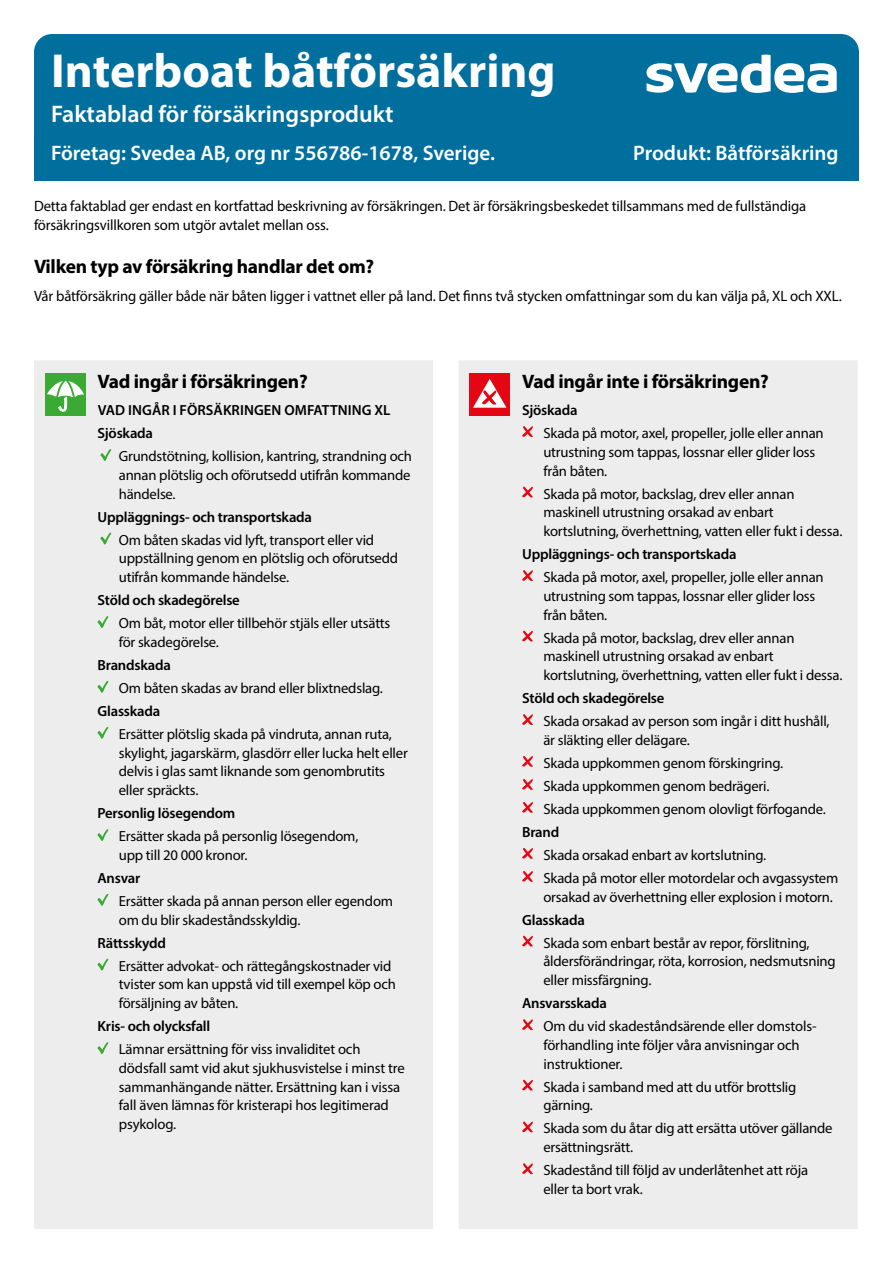
<style>
.page{position:relative;width:893px;height:1263px;background:#fff}
.page>*{position:absolute;margin:0;border:0;box-sizing:border-box;transform-origin:0 0}
.t1{font:700 48px "Myriad Pro";color:#fff}
.t2{font:600 24px "Myriad Pro";color:#fff}
.t3{font:600 21px "Myriad Pro";color:#fff}
.t4{font:700 19.5px "Myriad Pro";letter-spacing:-.015em;color:#000}
.t5{font:15px/19.5px "Myriad Pro";letter-spacing:-.01em;color:#000}
.t6{font:14.7px/18.8px "Myriad Pro";letter-spacing:-.015em;color:#000}
.t7{font:600 14.7px "Myriad Pro";letter-spacing:-.015em;color:#000}
.t8{font:600 14.7px/23px "Myriad Pro";letter-spacing:.005em;color:#000}
</style>
<div class="page">
<div style="left:34px;top:34px;width:825px;height:147px;background:#006f9e;border-radius:18px"></div>
<div style="left:34px;top:360px;width:824px;height:869px;background:#ededed"></div>
<div style="left:45px;top:373px;width:41px;height:43px;background:#3aaa35"></div>
<svg style="left:47px;top:376px;width:37px;height:36px"></svg>
<svg style="left:100px;top:449px;width:11px;height:12px"></svg>
<svg style="left:100px;top:533px;width:11px;height:11px"></svg>
<svg style="left:98px;top:616px;width:10px;height:12px"></svg>
<svg style="left:98px;top:681px;width:10px;height:12px"></svg>
<svg style="left:98px;top:727px;width:10px;height:12px"></svg>
<svg style="left:98px;top:829px;width:10px;height:12px"></svg>
<svg style="left:98px;top:894px;width:10px;height:12px"></svg>
<svg style="left:98px;top:959px;width:10px;height:11px"></svg>
<svg style="left:98px;top:1042px;width:10px;height:12px"></svg>
<div style="left:469px;top:373px;width:41px;height:43px;background:#e30613"></div>
<svg style="left:473px;top:379px;width:33px;height:29px"></svg>
<svg style="left:522px;top:426px;width:11px;height:11px"></svg>
<svg style="left:522px;top:487px;width:11px;height:10px"></svg>
<svg style="left:522px;top:570px;width:11px;height:11px"></svg>
<svg style="left:522px;top:631px;width:11px;height:10px"></svg>
<svg style="left:522px;top:714px;width:11px;height:11px"></svg>
<svg style="left:522px;top:756px;width:11px;height:11px"></svg>
<svg style="left:522px;top:779px;width:11px;height:11px"></svg>
<svg style="left:522px;top:802px;width:11px;height:11px"></svg>
<svg style="left:522px;top:848px;width:11px;height:11px"></svg>
<svg style="left:522px;top:871px;width:11px;height:11px"></svg>
<svg style="left:522px;top:936px;width:11px;height:10px"></svg>
<svg style="left:522px;top:1019px;width:11px;height:11px"></svg>
<svg style="left:522px;top:1080px;width:11px;height:10px"></svg>
<svg style="left:522px;top:1121px;width:11px;height:11px"></svg>
<svg style="left:522px;top:1163px;width:11px;height:11px"></svg>
<svg style="left:646px;top:55px;width:191px;height:38px"></svg>
<h1 class="t1" style="left:51px;top:40px;width:506px">Interboat båtförsäkring</h1>
<h2 class="t2" style="left:51px;top:99px;width:344px">Faktablad för försäkringsprodukt</h2>
<h3 class="t3" style="left:51px;top:140px;width:445px">Företag: Svedea AB, org nr 556786-1678, Sverige.</h3>
<h3 class="t3" style="left:633px;top:140px;width:207px">Produkt: Båtförsäkring</h3>
<p class="t5" style="left:34px;top:196px;width:774px">Detta faktablad ger endast en kortfattad beskrivning av försäkringen. Det är försäkringsbeskedet tillsammans med de fullständiga försäkringsvillkoren som utgör avtalet mellan oss.</p>
<h3 class="t4" style="left:34px;top:254px;width:342px">Vilken typ av försäkring handlar det om?</h3>
<p class="t5" style="left:34px;top:286px;width:809px">Vår båtförsäkring gäller både när båten ligger i vattnet eller på land. Det finns två stycken omfattningar som du kan välja på, XL och XXL.</p>
<h3 class="t4" style="left:98px;top:368px;width:212px">Vad ingår i försäkringen?</h3>
<p class="t8" style="left:98px;top:398px;width:294px">VAD INGÅR I FÖRSÄKRINGEN OMFATTNING XL<br>Sjöskada</p>
<p class="t6" style="left:119px;top:446px;width:295px;text-align:justify">Grundstötning, kollision, kantring, strandning och annan plötslig och oförutsedd utifrån kommande händelse.</p>
<p class="t7" style="left:98px;top:507px;width:216px">Uppläggnings- och transportskada</p>
<p class="t6" style="left:119px;top:530px;width:281px">Om båten skadas vid lyft, transport eller vid uppställning genom en plötslig och oförutsedd utifrån kommande händelse.</p>
<p class="t7" style="left:98px;top:591px;width:144px">Stöld och skadegörelse</p>
<p class="t6" style="left:119px;top:613px;width:273px">Om båt, motor eller tillbehör stjäls eller utsätts för skadegörelse.</p>
<p class="t7" style="left:98px;top:655px;width:75px">Brandskada</p>
<p class="t6" style="left:119px;top:678px;width:266px">Om båten skadas av brand eller blixtnedslag.</p>
<p class="t7" style="left:98px;top:701px;width:64px">Glasskada</p>
<p class="t6" style="left:119px;top:724px;width:290px">Ersätter plötslig skada på vindruta, annan ruta, skylight, jagarskärm, glasdörr eller lucka helt eller delvis i glas samt liknande som genombrutits eller spräckts.</p>
<p class="t7" style="left:98px;top:804px;width:139px">Personlig lösegendom</p>
<p class="t6" style="left:119px;top:826px;width:241px">Ersätter skada på personlig lösegendom, upp till 20 000 kronor.</p>
<p class="t7" style="left:98px;top:868px;width:44px">Ansvar</p>
<p class="t6" style="left:119px;top:891px;width:276px">Ersätter skada på annan person eller egendom om du blir skadeståndsskyldig.</p>
<p class="t7" style="left:98px;top:933px;width:70px">Rättsskydd</p>
<p class="t6" style="left:119px;top:956px;width:279px">Ersätter advokat- och rättegångskostnader vid tvister som kan uppstå vid till exempel köp och försäljning av båten.</p>
<p class="t7" style="left:98px;top:1017px;width:114px">Kris- och olycksfall</p>
<p class="t6" style="left:119px;top:1039px;width:287px">Lämnar ersättning för viss invaliditet och dödsfall samt vid akut sjukhusvistelse i minst tre sammanhängande nätter. Ersättning kan i vissa fall även lämnas för kristerapi hos legitimerad psykolog.</p>
<h3 class="t4" style="left:522px;top:368px;width:248px">Vad ingår inte i försäkringen?</h3>
<p class="t7" style="left:522px;top:401px;width:57px">Sjöskada</p>
<p class="t6" style="left:543px;top:423px;width:282px">Skada på motor, axel, propeller, jolle eller annan utrustning som tappas, lossnar eller glider loss från båten.</p>
<p class="t6" style="left:543px;top:484px;width:300px">Skada på motor, backslag, drev eller annan maskinell utrustning orsakad av enbart kortslutning, överhettning, vatten eller fukt i dessa.</p>
<p class="t7" style="left:522px;top:545px;width:216px">Uppläggnings- och transportskada</p>
<p class="t6" style="left:543px;top:567px;width:282px">Skada på motor, axel, propeller, jolle eller annan utrustning som tappas, lossnar eller glider loss från båten.</p>
<p class="t6" style="left:543px;top:628px;width:300px">Skada på motor, backslag, drev eller annan maskinell utrustning orsakad av enbart kortslutning, överhettning, vatten eller fukt i dessa.</p>
<p class="t7" style="left:522px;top:689px;width:144px">Stöld och skadegörelse</p>
<p class="t6" style="left:543px;top:711px;width:288px">Skada orsakad av person som ingår i ditt hushåll, är släkting eller delägare.</p>
<p class="t6" style="left:543px;top:751px;width:284px;line-height:23px">Skada uppkommen genom förskingring.<br>Skada uppkommen genom bedrägeri.<br>Skada uppkommen genom olovligt förfogande.</p>
<p class="t7" style="left:522px;top:822px;width:39px">Brand</p>
<p class="t6" style="left:543px;top:843px;width:296px;line-height:23px">Skada orsakad enbart av kortslutning.<br>Skada på motor eller motordelar och avgassystem</p>
<p class="t6" style="left:543px;top:887px;width:291px">orsakad av överhettning eller explosion i motorn.</p>
<p class="t7" style="left:522px;top:910px;width:64px">Glasskada</p>
<p class="t6" style="left:543px;top:933px;width:294px">Skada som enbart består av repor, förslitning, åldersförändringar, röta, korrosion, nedsmutsning eller missfärgning.</p>
<p class="t7" style="left:522px;top:994px;width:86px">Ansvarsskada</p>
<p class="t6" style="left:543px;top:1016px;width:275px">Om du vid skadeståndsärende eller domstols&shy;förhandling inte följer våra anvisningar och instruktioner.</p>
<p class="t6" style="left:543px;top:1077px;width:254px">Skada i samband med att du utför brottslig gärning.</p>
<p class="t6" style="left:543px;top:1119px;width:291px">Skada som du åtar dig att ersätta utöver gällande ersättningsrätt.</p>
<p class="t6" style="left:543px;top:1160px;width:266px">Skadestånd till följd av underlåtenhet att röja eller ta bort vrak.</p>
</div>
